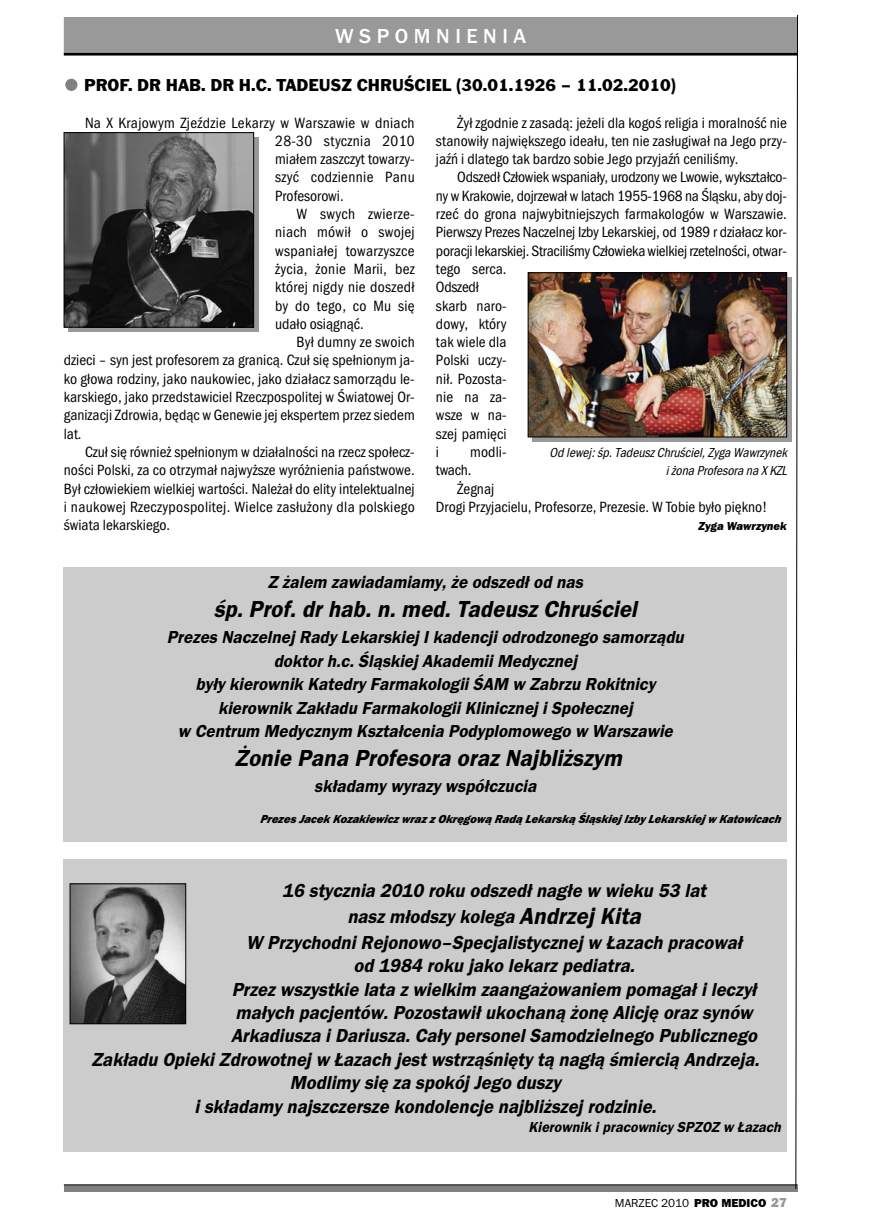
<style>
.page{position:relative;width:872px;height:1229px;background:#fff}
.page>*{position:absolute;margin:0;border:0;box-sizing:border-box;transform-origin:0 0}
.t1{font:italic 24px "Franklin Got URWTCE Dem";color:#000;scale:.95 1}
.t2{font:500 21px "Franklin Got URWTCE";color:#fff}
.t3{font:italic 19.5px/26.1px "Franklin Got URWTCE Dem";color:#000;text-align:center;scale:.95 1}
.t4{font:italic 18px/23.7px "Franklin Got URWTCE Dem";color:#000;text-align:center;scale:.95 1}
.t5{font:18px "Franklin Got TCE";color:#000}
.t6{font:15.3px/18.3px "Franklin Got URWTCE Boo Con";color:#000;text-align:justify}
.t7{font:italic 15px "Franklin Got URWTCE Dem";color:#000;scale:.95 1}
.t8{font:italic 13.5px/18.3px "Franklin Got URWTCE Boo Con";color:#000;text-align:right}
.t9{font:italic 12px "Franklin Got URWTCE Hea Ita";color:#000;scale:.95 1}
.t10{font:12px "Franklin Got URWTCE Boo";color:#000}
.t11{font:12px "Franklin Got URWTCE Hea Ita";color:#000;scale:.95 1}
.s1{font-size:24px}
.s2{font-family:"Franklin Got URWTCE Hea"}
.s3{font-family:"Franklin Got URWTCE Hea";font-size:13.5px;color:#999}
</style>
<div class="page">
<div style="left:65px;top:19px;width:731px;height:34px;background:#999"></div>
<div style="left:64px;top:17px;width:733px;height:37px;border:2px solid #999"></div>
<hr style="left:64px;top:53px;width:733px;height:3px;background:#000">
<div style="left:64px;top:1185px;width:733px;height:6px;background:#808080"></div>
<hr style="left:64px;top:1184px;width:733px;height:1px;background:#000">
<svg style="left:795px;top:14px;width:3px;height:1175px"></svg>
<div style="left:64px;top:859px;width:723px;height:293px;background:#ccc"></div>
<div style="left:65px;top:79px;width:12px;height:12px;background:#808080;border-radius:50%"></div>
<img style="left:72px;top:885px;width:112px;height:137px">
<div style="left:70px;top:883px;width:116px;height:141px;border:1px solid #000"></div>
<svg style="left:532px;top:277px;width:259px;height:164px;fill:#999"></svg>
<svg style="left:68px;top:137px;width:190px;height:195px;fill:#999"></svg>
<img style="left:66px;top:134px;width:186px;height:191px">
<div style="left:64px;top:132px;width:190px;height:195px;border:1px solid #000"></div>
<img style="left:530px;top:274px;width:255px;height:161px">
<div style="left:528px;top:272px;width:259px;height:165px;border:1px solid #000"></div>
<div style="left:64px;top:567px;width:723px;height:274px;background:#ccc"></div>
<h2 class="t2" style="left:335px;top:27px;width:193px">W S P O M N I E N I A</h2>
<p class="t5" style="left:84px;top:79px;width:593px">PROF. DR HAB. DR H.C. TADEUSZ CHRUŚCIEL (30.01.1926 – 11.02.2010)</p>
<p class="t6" style="left:275px;top:115px;width:141px;text-indent:-190px">Na X Kra jo wym Zjeź dzie Le ka rzy w War sza wie w dniach 28-30 stycz nia 2010 mia łem za szczyt to wa rzy - szyć co dzien nie Pa nu Pro fe so ro wi.</p>
<p class="t6" style="left:275px;top:206px;width:141px;text-indent:21px">W swych zwie rze - niach mó wił o swo jej wspa nia łej to wa rzysz ce ży cia, żo nie Ma rii, bez któ rej ni gdy nie do szedł by do te go, co Mu się uda ło osią gnąć.</p>
<p class="t6" style="left:64px;top:334px;width:352px;text-indent:233px">Był dum ny ze swo ich dzie ci – syn jest pro fe so rem za gra ni cą. Czuł się speł nio nym ja - ko gło wa ro dzi ny, ja ko na uko wiec, ja ko dzia łacz sa mo rzą du le - kar skie go, ja ko przed sta wi ciel Rzecz po spo li tej w Świa to wej Or - ga ni za cji Zdro wia, bę dąc w Ge ne wie jej eks per tem przez sie dem lat.</p>
<p class="t6" style="left:64px;top:444px;width:352px;text-indent:21px">Czuł się rów nież speł nio nym w dzia łal no ści na rzecz spo łecz - no ści Pol ski, za co otrzy mał naj wyż sze wy róż nie nia pań stwo we.<br>Był czło wie kiem wiel kiej war to ści. Na le żał do eli ty in te lek tu al nej i na uko wej Rze czy po spo li tej. Wiel ce za słu żo ny dla pol skie go świa ta le kar skie go.</p>
<p class="t6" style="left:436px;top:115px;width:352px;text-indent:21px">Żył zgod nie z za sa dą: je że li dla ko goś re li gia i mo ral ność nie sta no wi ły naj więk sze go ide ału, ten nie za słu gi wał na Je go przy - jaźń i dla te go tak bar dzo so bie Je go przy jaźń ce ni li śmy.</p>
<p class="t6" style="left:436px;top:170px;width:352px;text-align:left;text-indent:21px">Od szedł Czło wiek wspa nia ły, uro dzo ny we Lwo wie, wy kształ co - ny w Kra ko wie, doj rze wał w la tach 1955-1968 na Ślą sku, aby doj - rzeć do gro na naj wy bit niej szych far ma ko lo gów w War sza wie.<br>Pierw szy Pre zes Na czel nej Izby Le kar skiej, od 1989 r dzia łacz kor - po ra cji le kar skiej. Stra ci li śmy Czło wie ka wiel kiej rze tel no ści, otwar - te go ser ca.<br>Od szedł<br>skarb na ro -<br>do wy, któ ry<br>tak wie le dla<br>Pol ski uczy -<br>nił. Po zo sta -<br>nie na za -<br>wsze w na -<br>szej pa mię ci<br>i</p>
<p class="t6" style="left:436px;top:444px;width:72px;text-indent:34px">mo dli - twach.</p>
<p class="t6" style="left:436px;top:481px;width:333px;text-indent:21px">Że gnaj<br>Dro gi Przy ja cie lu, Pro fe so rze, Pre ze sie. W To bie by ło pięk no!</p>
<p class="t11" style="left:698px;top:522px;width:94px">Zy ga Waw rzy nek</p>
<p class="t8" style="left:549px;top:445px;width:239px">Od lewej :śp.TadeuszChruściel,Zyga Wawrzynek iżona Profesora na X KZL</p>
<p class="t4" style="left:268px;top:572px;width:336px">Z żalem zawiadamiamy, że odszedł od nas</p>
<h1 class="t1" style="left:214px;top:601px;width:451px">śp. Prof. dr hab. n. med. Tadeusz Chruściel</h1>
<p class="t4" style="left:167px;top:627px;width:549px">Prezes Naczelnej Rady Lekarskiej I kadencji odrodzonego samorządu doktor h.c. Śląskiej Akademii Medycznej<br>były kierownik Katedry Farmakologii ŚAM w Zabrzu Rokitnicy kierownik Zakładu Farmakologii Klinicznej i Społecznej<br>w Centrum Medycznym Kształcenia Podyplomowego w Warszawie</p>
<h1 class="t1" style="left:235px;top:750px;width:413px">Żonie Pana Profesora oraz Najbliższym</h1>
<p class="t4" style="left:314px;top:776px;width:238px">składamy wyrazy współczucia</p>
<p class="t9" style="left:260px;top:815px;width:552px">Prezes Jacek Kozakiewicz wraz z Okręgową Radą Lekarską Ślą skiej Izby Lekarskiej w Katowicach</p>
<p class="t3" style="left:246px;top:879px;width:523px">16 stycznia 2010 roku odszedł nagłe w wieku 53 lat<br>nasz młodszy kolega <span class="s1">Andrzej Kita<br></span>W Przychodni Rejonowo–Specjalistycznej w Łazach pracował</p>
<p class="t3" style="left:353px;top:954px;width:301px">od 1984 roku jako lekarz pediatra.</p>
<p class="t3" style="left:232px;top:978px;width:554px">Przez wszystkie lata z wielkim zaangażowaniem pomagał i leczył</p>
<p class="t3" style="left:235px;top:1001px;width:549px">małych pacjentów. Pozostawił ukochaną żonę Alicję oraz synów</p>
<p class="t3" style="left:231px;top:1024px;width:559px">Arkadiusza i Dariusza. Cały personel Samodzielnego Publicznego</p>
<p class="t3" style="left:92px;top:1048px;width:707px">Zakładu Opieki Zdrowotnej w Łazach jest wstrząśnięty tą nagłą śmiercią Andrzeja.</p>
<p class="t3" style="left:290px;top:1071px;width:286px">Modlimy się za spokój Jego duszy</p>
<p class="t3" style="left:194px;top:1095px;width:491px">i składamy najszczersze kondolencje najbliższej rodzinie.</p>
<p class="t7" style="left:528px;top:1122px;width:270px">Kierownik i pracownicy SPZOZ w Łazach</p>
<p class="t10" style="left:615px;top:1199px;width:173px">MARZEC 2010 <span class="s2">PRO MEDICO</span> <span class="s3">27</span></p>
</div>
